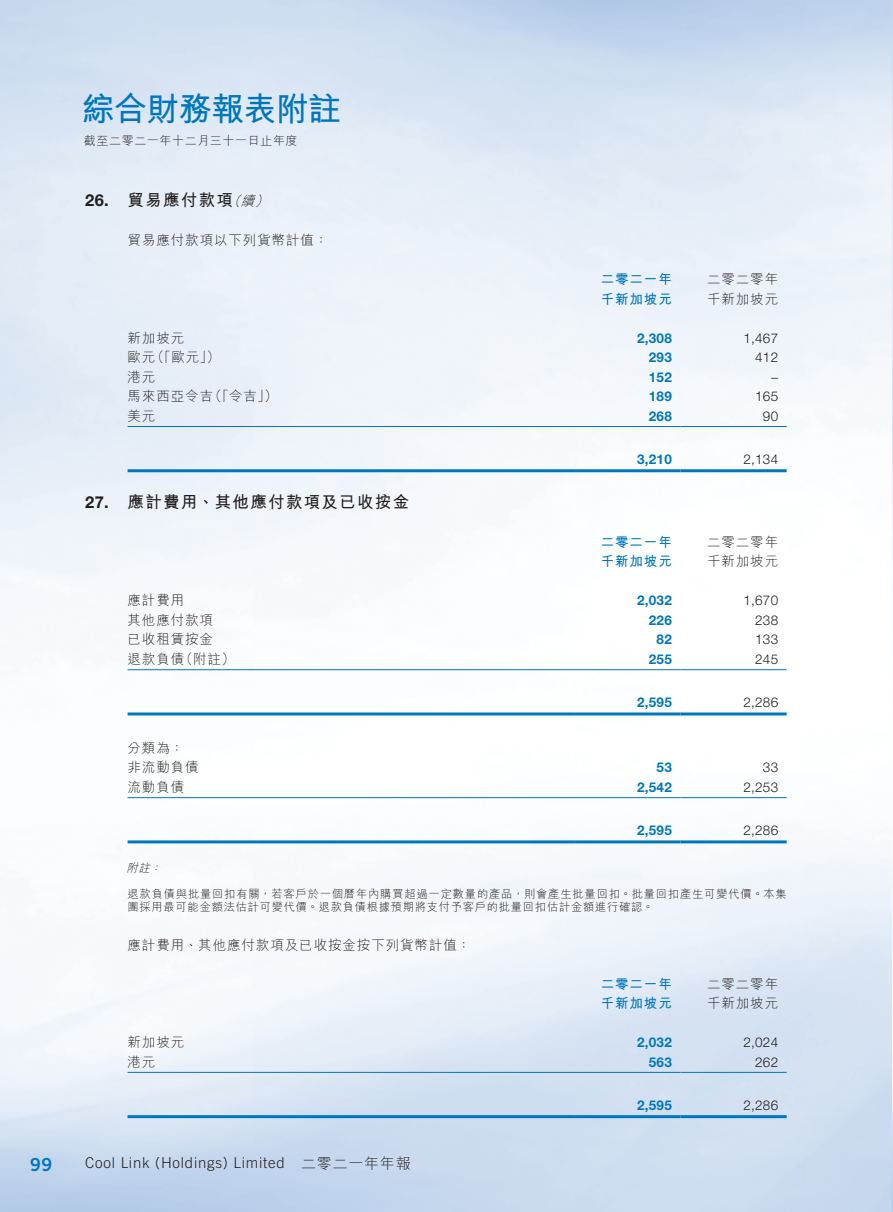
<style>
.page{position:relative;width:893px;height:1212px;background:#fff}
.page>*{position:absolute;margin:0;border:0;box-sizing:border-box;transform-origin:0 0}
.t1{font:700 33px "M Hei HK";letter-spacing:-.02em;color:#0077bd}
.t2{font:18px "Trade Gothic LT Std Bd 2";color:#0077bd}
.t3{font:700 16.5px "M Hei HK";letter-spacing:.08em;color:#231f20}
.t4{font:700 16.5px "Helvetica Neue";color:#231f20}
.t5{font:300 15px "Trade Gothic LT Std";letter-spacing:.05em;color:#231f20}
.t6{font:300 15px "M Hei HK";letter-spacing:.05em;color:#231f20}
.t7{font:300 13.5px "M Hei HK";letter-spacing:.07em;color:#231f20}
.t8{font:700 13.5px "Helvetica Neue";letter-spacing:.02em;color:#0077bd}
.t9{font:300 13.5px "Helvetica Neue LT Std";letter-spacing:.02em;color:#231f20}
.t10{font:700 13.5px "M Hei HK";letter-spacing:.07em;color:#0077bd}
.t11{font:italic 300 13.5px "M Hei HK";color:#231f20}
.t12{font:300 12px "M Hei HK";letter-spacing:.05em;color:#231f20}
.t13{font:300 11.25px/12.8px "M Hei HK";letter-spacing:.075em;color:#231f20}
.t14{font:italic 300 11.25px "M Hei HK";color:#231f20}
</style>
<div class="page">
<hr style="left:128px;top:426px;width:446px;height:1px;background:#0077bd">
<hr style="left:574px;top:426px;width:106px;height:1px;background:#0077bd">
<hr style="left:680px;top:426px;width:107px;height:1px;background:#0077bd">
<hr style="left:128px;top:469px;width:446px;height:3px;background:#0077bd">
<hr style="left:574px;top:469px;width:106px;height:3px;background:#0077bd">
<hr style="left:680px;top:469px;width:107px;height:3px;background:#0077bd">
<hr style="left:128px;top:669px;width:446px;height:1px;background:#0077bd">
<hr style="left:574px;top:669px;width:106px;height:1px;background:#0077bd">
<hr style="left:680px;top:669px;width:107px;height:1px;background:#0077bd">
<hr style="left:128px;top:712px;width:446px;height:3px;background:#0077bd">
<hr style="left:574px;top:712px;width:106px;height:3px;background:#0077bd">
<hr style="left:680px;top:712px;width:107px;height:3px;background:#0077bd">
<hr style="left:128px;top:797px;width:446px;height:1px;background:#0077bd">
<hr style="left:574px;top:797px;width:106px;height:1px;background:#0077bd">
<hr style="left:680px;top:797px;width:107px;height:1px;background:#0077bd">
<hr style="left:128px;top:840px;width:446px;height:3px;background:#0077bd">
<hr style="left:574px;top:840px;width:106px;height:3px;background:#0077bd">
<hr style="left:680px;top:840px;width:107px;height:3px;background:#0077bd">
<hr style="left:128px;top:1072px;width:446px;height:1px;background:#0077bd">
<hr style="left:574px;top:1072px;width:106px;height:1px;background:#0077bd">
<hr style="left:680px;top:1072px;width:107px;height:1px;background:#0077bd">
<hr style="left:128px;top:1115px;width:446px;height:3px;background:#0077bd">
<hr style="left:574px;top:1115px;width:106px;height:3px;background:#0077bd">
<hr style="left:680px;top:1115px;width:107px;height:3px;background:#0077bd">
<h2 class="t2" style="left:30px;top:1153px;width:24px">99</h2>
<h1 class="t1" style="left:82px;top:85px;width:261px">綜合財務報表附註</h1>
<p class="t12" style="left:84px;top:132px;width:215px">截至二零二一年十二月三十一日止年度</p>
<p class="t4" style="left:85px;top:190px;width:25px">26.</p>
<p class="t4" style="left:85px;top:492px;width:25px">27.</p>
<p class="t3" style="left:128px;top:188px;width:107px">貿易應付款項</p>
<p class="t11" style="left:241px;top:192px;width:20px">續</p>
<p class="t11" style="left:227px;top:192px;width:20px">（</p>
<p class="t11" style="left:255px;top:192px;width:20px">(</p>
<p class="t7" style="left:128px;top:231px;width:202px">貿易應付款項以下列貨幣計值：</p>
<p class="t10" style="left:601px;top:269px;width:73px">二零二一年</p>
<p class="t7" style="left:707px;top:270px;width:73px">二零二零年</p>
<p class="t10" style="left:601px;top:289px;width:73px">千新加坡元</p>
<p class="t7" style="left:707px;top:289px;width:73px">千新加坡元</p>
<p class="t7" style="left:128px;top:328px;width:58px">新加坡元</p>
<p class="t8" style="left:637px;top:329px;width:36px">2,308</p>
<p class="t9" style="left:743px;top:330px;width:36px">1,467</p>
<p class="t7" style="left:151px;top:348px;width:71px">（「歐元 (「</p>
<p class="t7" style="left:128px;top:348px;width:29px">歐元</p>
<p class="t8" style="left:649px;top:349px;width:25px">293</p>
<p class="t9" style="left:755px;top:349px;width:25px">412</p>
<p class="t7" style="left:128px;top:367px;width:29px">港元</p>
<p class="t8" style="left:649px;top:368px;width:25px">152</p>
<p class="t9" style="left:771px;top:369px;width:8px">–</p>
<p class="t7" style="left:128px;top:387px;width:87px">馬來西亞令吉</p>
<p class="t7" style="left:208px;top:387px;width:71px">（「令吉 (「</p>
<p class="t8" style="left:649px;top:388px;width:25px">189</p>
<p class="t9" style="left:755px;top:388px;width:25px">165</p>
<p class="t7" style="left:128px;top:406px;width:29px">美元</p>
<p class="t8" style="left:649px;top:407px;width:25px">268</p>
<p class="t9" style="left:763px;top:407px;width:17px">90</p>
<p class="t8" style="left:637px;top:451px;width:36px">3,210</p>
<p class="t9" style="left:743px;top:451px;width:36px">2,134</p>
<p class="t3" style="left:128px;top:490px;width:283px">應計費用、其他應付款項及已收按金</p>
<p class="t10" style="left:601px;top:532px;width:73px">二零二一年</p>
<p class="t7" style="left:707px;top:532px;width:73px">二零二零年</p>
<p class="t10" style="left:601px;top:551px;width:73px">千新加坡元</p>
<p class="t7" style="left:707px;top:552px;width:73px">千新加坡元</p>
<p class="t7" style="left:128px;top:591px;width:58px">應計費用</p>
<p class="t8" style="left:637px;top:592px;width:36px">2,032</p>
<p class="t9" style="left:743px;top:592px;width:36px">1,670</p>
<p class="t7" style="left:128px;top:610px;width:87px">其他應付款項</p>
<p class="t8" style="left:649px;top:612px;width:25px">226</p>
<p class="t9" style="left:755px;top:612px;width:25px">238</p>
<p class="t7" style="left:128px;top:630px;width:87px">已收租賃按金</p>
<p class="t8" style="left:657px;top:631px;width:17px">82</p>
<p class="t9" style="left:755px;top:631px;width:25px">133</p>
<p class="t7" style="left:179px;top:649px;width:57px">（附註(</p>
<p class="t7" style="left:128px;top:649px;width:58px">退款負債</p>
<p class="t8" style="left:649px;top:651px;width:25px">255</p>
<p class="t9" style="left:755px;top:651px;width:25px">245</p>
<p class="t8" style="left:637px;top:694px;width:36px">2,595</p>
<p class="t9" style="left:743px;top:694px;width:36px">2,286</p>
<p class="t7" style="left:128px;top:738px;width:58px">分類為：</p>
<p class="t7" style="left:128px;top:758px;width:73px">非流動負債</p>
<p class="t8" style="left:657px;top:759px;width:17px">53</p>
<p class="t9" style="left:763px;top:759px;width:17px">33</p>
<p class="t7" style="left:128px;top:777px;width:58px">流動負債</p>
<p class="t8" style="left:637px;top:778px;width:36px">2,542</p>
<p class="t9" style="left:743px;top:779px;width:36px">2,253</p>
<p class="t8" style="left:637px;top:822px;width:36px">2,595</p>
<p class="t9" style="left:743px;top:822px;width:36px">2,286</p>
<p class="t14" style="left:126px;top:860px;width:29px">附註</p>
<p class="t13" style="left:128px;top:887px;width:661px">退款負債與批量回扣有關，若客戶於一個曆年內購買超過一定數量的產品，則會產生批量回扣。批量回扣產生可變代價。本集團採用最可能金額法估計可變代價。退款負債根據預期將支付予客戶的批量回扣估計金額進行確認。</p>
<p class="t7" style="left:128px;top:935px;width:345px">應計費用、其他應付款項及已收按金按下列貨幣計值：</p>
<p class="t7" style="left:707px;top:974px;width:73px">二零二零年</p>
<p class="t14" style="left:150px;top:860px;width:17px">：</p>
<p class="t10" style="left:601px;top:974px;width:73px">二零二一年</p>
<p class="t7" style="left:128px;top:1032px;width:58px">新加坡元</p>
<p class="t7" style="left:128px;top:1052px;width:29px">港元</p>
<p class="t10" style="left:601px;top:993px;width:73px">千新加坡元</p>
<p class="t7" style="left:707px;top:993px;width:73px">千新加坡元</p>
<p class="t8" style="left:637px;top:1034px;width:36px">2,032</p>
<p class="t9" style="left:743px;top:1034px;width:36px">2,024</p>
<p class="t8" style="left:649px;top:1053px;width:25px">563</p>
<p class="t9" style="left:755px;top:1053px;width:25px">262</p>
<p class="t8" style="left:637px;top:1097px;width:36px">2,595</p>
<p class="t9" style="left:743px;top:1097px;width:36px">2,286</p>
<p class="t5" style="left:85px;top:1154px;width:201px">Cool Link (Holdings) Limited</p>
<p class="t6" style="left:301px;top:1153px;width:111px">二零二一年年報</p>
</div>
